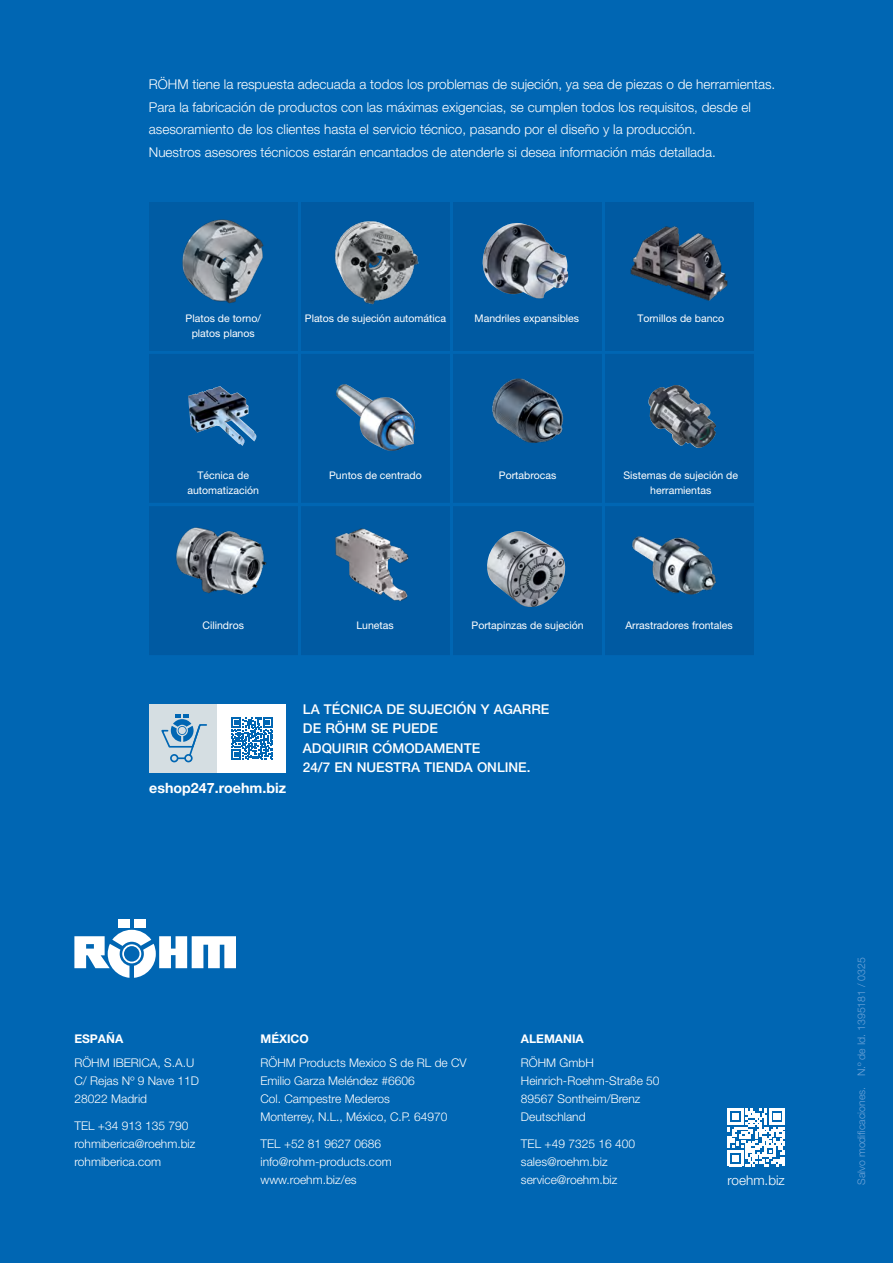
<style>
.page{position:relative;width:893px;height:1263px;background:#0066b3}
.page>*{position:absolute;margin:0;border:0;box-sizing:border-box;transform-origin:0 0}
.t1{font:700 14.25px "Helvetica Neue LT Pro";color:#fff}
.t2{font:300 13.5px/22.5px "Helvetica Neue LT Pro";color:#fff}
.t3{font:500 13.5px/19.5px "Helvetica Neue LT Pro";color:#fff}
.t4{font:300 12px/18px "Helvetica Neue LT Pro";color:#fff}
.t5{font:700 12px "Helvetica Neue LT Pro";color:#fff}
.t6{font:10.5px/15px "Helvetica Neue LT Pro";color:#fff;text-align:center}
.t7{font:300 10.5px "Helvetica Neue LT Pro";color:#70a4d8}
</style>
<div class="page">
<div style="left:149px;top:202px;width:149px;height:149px;background:#005ca4"></div>
<div style="left:149px;top:704px;width:69px;height:69px;background:#d5dee2"></div>
<div style="left:170px;top:754px;width:8px;height:8px;border:2px solid #0066b3;border-radius:50%"></div>
<div style="left:184px;top:754px;width:9px;height:8px;border:2px solid #0066b3;border-radius:50%"></div>
<svg style="left:161px;top:714px;width:46px;height:45px"></svg>
<div style="left:218px;top:704px;width:68px;height:69px;background:#fff"></div>
<svg style="left:231px;top:717px;width:42px;height:42px"></svg>
<svg style="left:727px;top:1108px;width:58px;height:58px"></svg>
<div style="left:149px;top:353px;width:149px;height:149px;background:#005aa2"></div>
<div style="left:149px;top:507px;width:149px;height:148px;background:#005aa2"></div>
<div style="left:301px;top:202px;width:149px;height:149px;background:#005aa2"></div>
<div style="left:301px;top:353px;width:149px;height:149px;background:#005aa2"></div>
<div style="left:301px;top:507px;width:149px;height:148px;background:#005aa2"></div>
<div style="left:453px;top:202px;width:149px;height:149px;background:#005aa2"></div>
<div style="left:453px;top:353px;width:149px;height:149px;background:#005aa2"></div>
<div style="left:453px;top:507px;width:149px;height:148px;background:#005aa2"></div>
<div style="left:605px;top:507px;width:149px;height:148px;background:#005aa2"></div>
<div style="left:605px;top:202px;width:149px;height:149px;background:#005aa2"></div>
<div style="left:605px;top:353px;width:149px;height:149px;background:#005aa2"></div>
<img style="left:492px;top:378px;width:72px;height:65px">
<img style="left:336px;top:384px;width:79px;height:67px">
<img style="left:182px;top:219px;width:82px;height:85px">
<img style="left:630px;top:226px;width:98px;height:75px">
<img style="left:188px;top:386px;width:69px;height:60px">
<img style="left:648px;top:385px;width:68px;height:63px">
<img style="left:632px;top:536px;width:85px;height:59px">
<img style="left:176px;top:527px;width:91px;height:68px">
<img style="left:335px;top:528px;width:74px;height:73px">
<img style="left:487px;top:531px;width:79px;height:76px">
<img style="left:482px;top:223px;width:86px;height:75px">
<img style="left:334px;top:221px;width:85px;height:84px">
<div style="left:118px;top:919px;width:11px;height:8px;background:#fff"></div>
<div style="left:134px;top:919px;width:11px;height:8px;background:#fff"></div>
<svg style="left:74px;top:930px;width:162px;height:48px"></svg>
<p class="t2" style="left:149px;top:73px;width:628px">RÖHM tiene la respuesta adecuada a todos los problemas de sujeción, ya sea de piezas o de herramientas.<br>Para la fabricación de productos con las máximas exigencias, se cumplen todos los requisitos, desde el asesoramiento de los clientes hasta el servicio técnico, pasando por el diseño y la producción.<br>Nuestros asesores técnicos estarán encantados de atenderle si desea información más detallada.</p>
<p class="t6" style="left:186px;top:311px;width:77px">Platos de torno/</p>
<p class="t6" style="left:305px;top:311px;width:143px">Platos de sujeción automática</p>
<p class="t6" style="left:475px;top:311px;width:106px">Mandriles expansibles</p>
<p class="t6" style="left:192px;top:326px;width:65px">platos planos</p>
<p class="t6" style="left:637px;top:311px;width:88px">Tornillos de banco</p>
<p class="t6" style="left:197px;top:468px;width:53px">Técnica de</p>
<p class="t6" style="left:499px;top:468px;width:59px">Portabrocas</p>
<p class="t6" style="left:187px;top:483px;width:73px">automatización</p>
<p class="t6" style="left:329px;top:468px;width:94px">Puntos de centrado</p>
<p class="t6" style="left:623px;top:468px;width:116px">Sistemas de sujeción de herramientas</p>
<p class="t6" style="left:203px;top:618px;width:43px">Cilindros</p>
<p class="t6" style="left:356px;top:618px;width:39px">Lunetas</p>
<p class="t6" style="left:472px;top:618px;width:114px">Portapinzas de sujeción</p>
<p class="t6" style="left:625px;top:618px;width:109px">Arrastradores frontales</p>
<p class="t1" style="left:149px;top:779px;width:138px">eshop247.roehm.biz</p>
<p class="t3" style="left:303px;top:699px;width:248px">LA TÉCNICA DE SUJECIÓN Y AGARRE<br>DE RÖHM SE PUEDE<br>ADQUIRIR CÓMODAMENTE<br>24/7 EN NUESTRA TIENDA ONLINE.</p>
<p class="t5" style="left:74px;top:1031px;width:50px">ESPAÑA</p>
<p class="t4" style="left:74px;top:1053px;width:126px">RÖHM IBERICA, S.A.U<br>C/ Rejas Nº 9 Nave 11D<br>28022 Madrid</p>
<p class="t4" style="left:74px;top:1116px;width:122px">TEL +34 913 135 790 rohmiberica@roehm.biz rohmiberica.com</p>
<p class="t5" style="left:260px;top:1031px;width:50px">MÉXICO</p>
<p class="t4" style="left:260px;top:1053px;width:208px">RÖHM Products Mexico S de RL de CV<br>Emilio Garza Meléndez #6606<br>Col. Campestre Mederos<br>Monterrey, N.L., México, C.P. 64970</p>
<p class="t4" style="left:260px;top:1134px;width:133px">TEL +52 81 9627 0686 info@rohm-products.com www.roehm.biz/es</p>
<p class="t5" style="left:521px;top:1031px;width:64px">ALEMANIA</p>
<p class="t4" style="left:521px;top:1053px;width:140px">RÖHM GmbH<br>Heinrich-Roehm-Straße 50<br>89567 Sontheim/Brenz<br>Deutschland</p>
<p class="t4" style="left:521px;top:1134px;width:116px">TEL +49 7325 16 400 sales@roehm.biz service@roehm.biz</p>
<p class="t2" style="left:728px;top:1168px;width:59px">roehm.biz</p>
<p class="t7" style="left:855px;top:1185px;width:229px;rotate:-90deg">Salvo modificaciones. N.º de Id. 1395181 / 0325</p>
</div>
